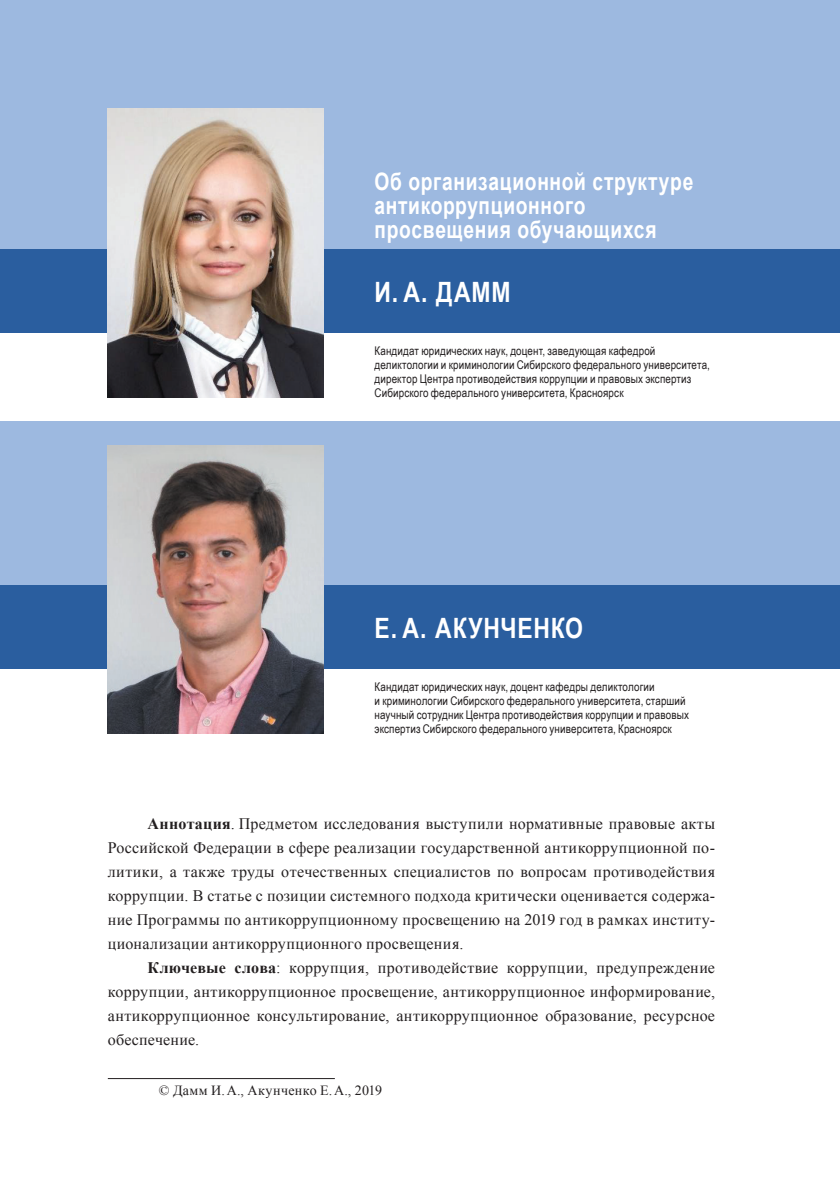
<style>
.page{position:relative;width:840px;height:1191px;background:#fff}
.page>*{position:absolute;margin:0;border:0;box-sizing:border-box;transform-origin:0 0}
.Avtor{font:700 28px "Arial Narrow";letter-spacing:.03em;color:#fff}
.Nazvanie{font:700 24px/24px "Arial";letter-spacing:.035em;color:#fff;scale:.8 1}
.Annotation{font:16px/24px "Times New Roman";letter-spacing:.02em;color:#231f20;text-align:justify}
.Kluch_slova{font:16px/24px "Times New Roman";letter-spacing:.015em;color:#231f20;text-align:justify}
.Сноска{font:14px "Times New Roman";letter-spacing:.025em;color:#231f20}
.Dolzhnost{font:12px/14px "Arial Narrow";letter-spacing:.01em;color:#231f20}
.s1{font-weight:700}
.s2{color:#fff}
</style>
<div class="page">
<div style="left:0;top:0;width:839px;height:249px;background:#9db9e0"></div>
<div style="left:0;top:421px;width:839px;height:164px;background:#9db9e0"></div>
<div style="left:0;top:249px;width:839px;height:84px;background:#2a5e9f"></div>
<div style="left:0;top:585px;width:839px;height:84px;background:#2a5e9f"></div>
<img style="left:108px;top:109px;width:215px;height:288px">
<img style="left:108px;top:445px;width:215px;height:288px">
<hr style="left:108px;top:1078px;width:226px;height:1px;background:#231f20">
<p class="Nazvanie" style="left:374px;top:170px;width:400px">Об организационной структуре антикоррупционного просвещения обучающихся</p>
<p class="Avtor" style="left:374px;top:270px;width:138px">И. А. ДАММ</p>
<p class="Dolzhnost" style="left:374px;top:343px;width:336px">Кандидат юридических наук, доцент, заведующая кафедрой деликтологии и криминологии Сибирского федерального университета, директор Центра противодействия коррупции и правовых экспертиз Сибирского федерального университета, Красноярск</p>
<p class="Avtor" style="left:374px;top:606px;width:210px">Е. А. АКУНЧЕНКО</p>
<p class="Dolzhnost" style="left:374px;top:679px;width:316px">Кандидат юридических наук, доцент кафедры деликтологии<br>и криминологии Сибирского федерального университета, старший научный сотрудник Центра противодействия коррупции и правовых экспертиз Сибирского федерального университета, Красноярск</p>
<p class="Annotation" style="left:108px;top:811px;width:608px;text-indent:40px"><span class="s1">Аннотация</span>.<sup>1</sup>Предметом исследования выступили нормативные правовые акты Российской Федерации в сфере реализации государственной антикоррупционной по&shy;литики, а также труды отечественных специалистов по вопросам противодействия коррупции. В статье с позиции системного подхода критически оценивается содержа&shy;ние Программы по антикоррупционному просвещению на 2019 год в рамках институ&shy;ционализации антикоррупционного просвещения.</p>
<p class="Kluch_slova" style="left:108px;top:955px;width:608px;text-indent:40px"><span class="s1">Ключевые слова</span>: коррупция, противодействие коррупции, предупреждение коррупции, антикоррупционное просвещение, антикоррупционное информирование, антикоррупционное консультирование, антикоррупционное образование, ресурсное обеспечение.</p>
<p class="Сноска" style="left:147px;top:1080px;width:236px"><span class="s2">1</span> © Дамм И.А., Акунченко Е.А., 2019</p>
</div>
